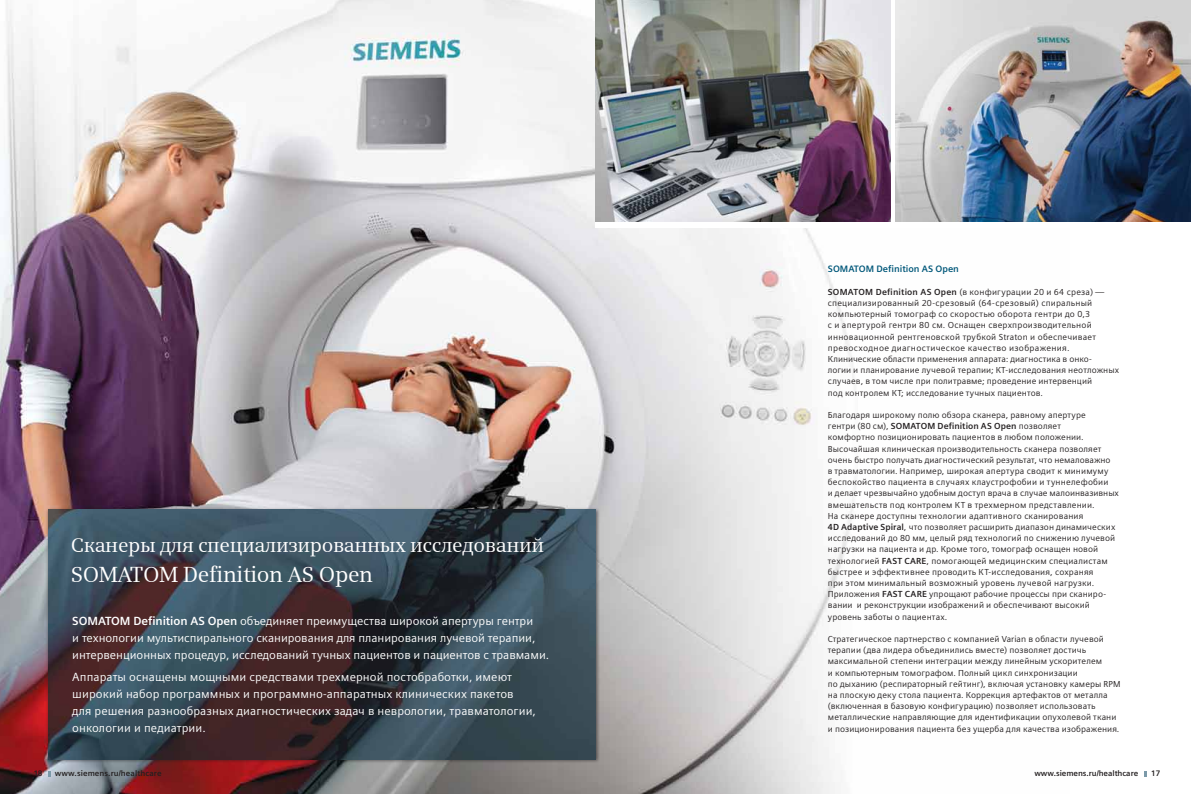
<style>
.page{position:relative;width:1191px;height:794px;background:#fff}
.page>*{position:absolute;margin:0;border:0;box-sizing:border-box;transform-origin:0 0}
.t1{font:22px "Siemens Serif";letter-spacing:-.02em;color:#fff}
.t2{font:20px "Siemens Serif";letter-spacing:-.02em;color:#fff}
.t3{font:11.8px/17px "Siemens Sans";color:#fff}
.t4{font:700 9.3px "Siemens Sans";color:#005779}
.t5{font:700 8.8px "Siemens Sans";letter-spacing:.01em;color:#231f20}
.t6{font:8.7px/11.2px "Siemens Sans";letter-spacing:.01em;color:#231f20}
.t7{font:700 8px "Siemens Sans";color:#231f20}
.s1{font-weight:700}
.s2{font-weight:700;font-size:8.8px}
.s3{font-weight:400;font-size:8.7px}
</style>
<div class="page">
<img style="left:0;top:0;width:855px;height:794px">
<div style="left:595px;top:0;width:596px;height:227px;background:#fff"></div>
<div style="left:46px;top:507px;width:554px;height:256px;background:#231f20;opacity:.6"></div>
<img style="left:48px;top:509px;width:547px;height:250px">
<img style="left:896px;top:0;width:295px;height:222px">
<img style="left:595px;top:0;width:295px;height:222px">
<h2 class="t2" style="left:71px;top:534px;width:475px">Сканеры для специализированных исследований</h2>
<h1 class="t1" style="left:71px;top:562px;width:304px">SOMATOM Definition AS Open</h1>
<p class="t3" style="left:72px;top:613px;width:478px"><span class="s1">SOMATOM Definition AS Open</span> объединяет преимущества широкой апертуры гентри<br>и технологии мультиспирального сканирования для планирования лучевой терапии, интервенционных процедур, исследований тучных пациентов и пациентов с травмами.</p>
<p class="t3" style="left:72px;top:669px;width:465px">Аппараты оснащены мощными средствами трехмерной постобработки, имеют широкий набор программных и программно-аппаратных клинических пакетов<br>для решения разнообразных диагностических задач в неврологии, травматологии, онкологии и педиатрии.</p>
<p class="t4" style="left:828px;top:264px;width:133px">SOMATOM Definition AS Open</p>
<p class="t6" style="left:828px;top:286px;width:293px"><span class="s2">SOMATOM Definition AS Open</span> (в конфигурации 20 и 64 среза) — специализированный 20-срезовый (64-срезовый) спиральный компьютерный томограф со скоростью оборота гентри до 0,3<br>с и апертурой гентри 80 см. Оснащен сверхпроизводительной инновационной рентгеновской трубкой Straton и обеспечивает превосходное диагностическое качество изображения.<br>Клинические области применения аппарата: диагностика в онко‑<br>логии и планирование лучевой терапии; КТ-исследования неотложных случаев, в том числе при политравме; проведение интервенций<br>под контролем КТ; исследование тучных пациентов.</p>
<p class="t6" style="left:828px;top:409px;width:259px">Благодаря широкому полю обзора сканера, равному апертуре</p>
<p class="t5" style="left:828px;top:421px;width:234px"><span class="s3">гентри (80 см),</span> SOMATOM Definition AS Open <span class="s3">позволяет</span></p>
<p class="t6" style="left:828px;top:432px;width:292px">комфортно позиционировать пациентов в любом положении.<br>Высочайшая клиническая производительность сканера позволяет очень быстро получать диагностический результат, что немаловажно<br>в травматологии. Например, широкая апертура сводит к минимуму беспокойство пациента в случаях клаустрофобии и туннелефобии<br>и делает чрезвычайно удобным доступ врача в случае малоинвазивных вмешательств под контролем КТ в трехмерном представлении.<br>На сканере доступны технологии адаптивного сканирования<br><span class="s2">4D Аdaptive Spiral</span>, что позволяет расширить диапазон динамических исследований до 80 мм, целый ряд технологий по снижению лучевой нагрузки на пациента и др. Кроме того, томограф оснащен новой технологией <span class="s2">FAST CARE</span>, помогающей медицинским специалистам быстрее и эффективнее проводить КТ-исследования, сохраняя<br>при этом минимальный возможный уровень лучевой нагрузки.<br>Приложения <span class="s2">FAST CARE</span> упрощают рабочие процессы при сканиро‑ вании и реконструкции изображений и обеспечивают высокий уровень заботы о пациентах.</p>
<p class="t6" style="left:828px;top:633px;width:294px">Стратегическое партнерство с компанией Varian в области лучевой терапии (два лидера объединились вместе) позволяет достичь максимальной степени интеграции между линейным ускорителем<br>и компьютерным томографом. Полный цикл синхронизации<br>по дыханию (респираторный гейтинг), включая установку камеры RPM на плоскую деку стола пациента. Коррекция артефактов от металла (включенная в базовую конфигурацию) позволяет использовать металлические направляющие для идентификации опухолевой ткани и позиционирования пациента без ущерба для качества изображения.</p>
<p class="t7" style="left:34px;top:769px;width:10px">18</p>
<p class="t7" style="left:55px;top:769px;width:108px">www.siemens.ru/healthcare</p>
<p class="t7" style="left:1034px;top:769px;width:105px">www.siemens.ru/healthcare</p>
<p class="t7" style="left:1151px;top:769px;width:11px">17</p>
</div>
